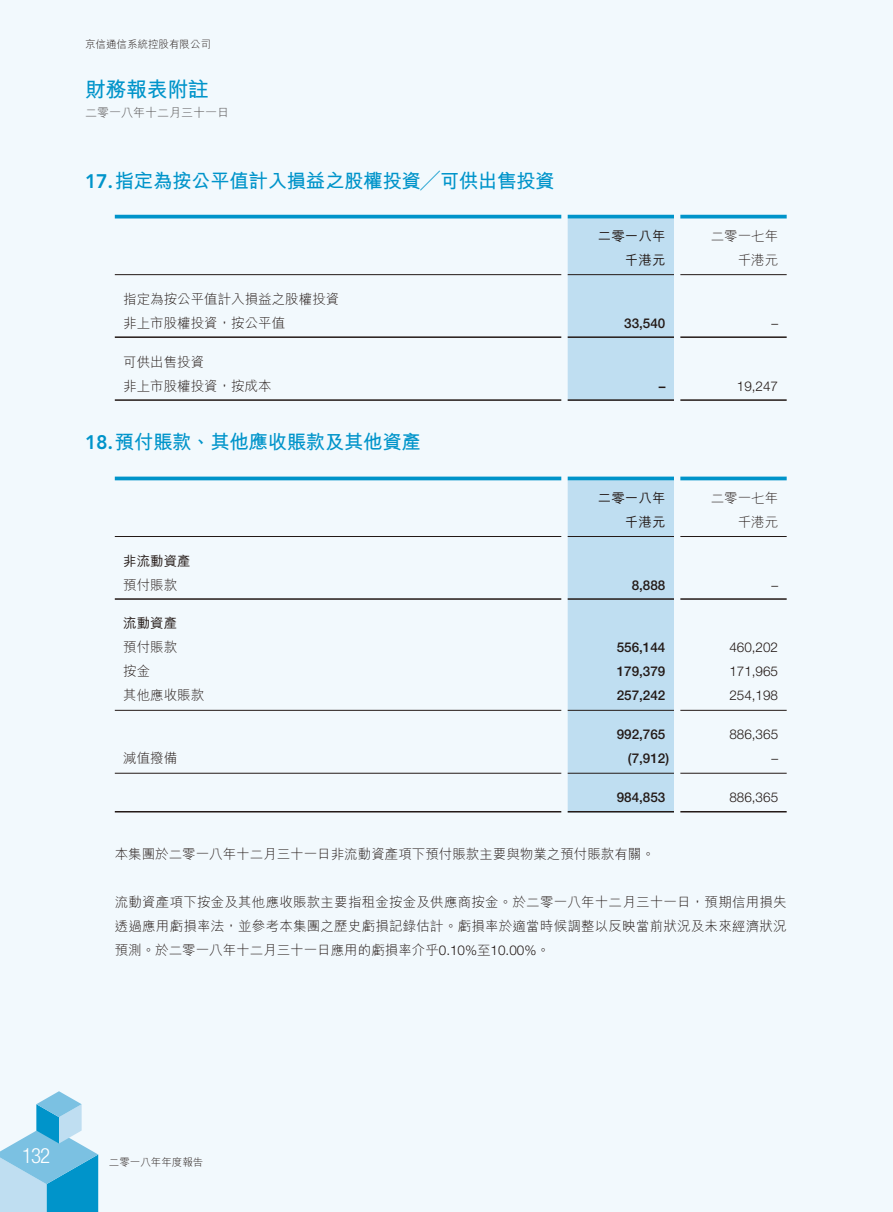
<style>
.page{position:relative;width:893px;height:1212px;background:#f2f9fd}
.page>*{position:absolute;margin:0;border:0;box-sizing:border-box;transform-origin:0 0}
.t1{font:700 21px "M Hei HK";letter-spacing:-.02em;color:#0094ca}
.t2{font:300 condensed 21px "Helvetica Neue LT Std";color:#fff}
.t3{font:700 19.5px "M Hei HK";letter-spacing:-.02em;color:#0094ca}
.t4{font:300 13.5px/24px "M Hei HK";color:#231916}
.t5{font:500 13.5px "Helvetica Neue LT Std";color:#231916}
.t6{font:300 13.5px "Helvetica Neue LT Std";color:#231916}
.t7{font:500 13.5px "M Hei HK";color:#231916}
.t8{font:300 12px "M Hei HK";color:#4d4a4a}
.t9{font:300 10.5px "M Hei HK";color:#231916}
.s1{font-family:"Avenir LT Std";font-weight:800}
.s2{font-family:"Helvetica Neue LT Std"}
</style>
<div class="page">
<svg style="left:0;top:1091px;width:98px;height:121px"></svg>
<div style="left:568px;top:218px;width:106px;height:181px;background:#bfdef1"></div>
<hr style="left:115px;top:215px;width:446px;height:3px;background:#0094ca">
<hr style="left:568px;top:215px;width:106px;height:3px;background:#0094ca">
<hr style="left:680px;top:215px;width:107px;height:3px;background:#0094ca">
<hr style="left:115px;top:274px;width:446px;height:1px;background:#231916">
<hr style="left:568px;top:274px;width:106px;height:1px;background:#231916">
<hr style="left:680px;top:274px;width:107px;height:1px;background:#231916">
<hr style="left:115px;top:336px;width:446px;height:2px;background:#231916">
<hr style="left:568px;top:336px;width:106px;height:2px;background:#231916">
<hr style="left:680px;top:336px;width:107px;height:2px;background:#231916">
<hr style="left:115px;top:399px;width:446px;height:2px;background:#231916">
<hr style="left:568px;top:399px;width:106px;height:2px;background:#231916">
<hr style="left:680px;top:399px;width:107px;height:2px;background:#231916">
<div style="left:568px;top:480px;width:106px;height:331px;background:#bfdef1"></div>
<hr style="left:115px;top:477px;width:446px;height:3px;background:#0094ca">
<hr style="left:568px;top:477px;width:106px;height:3px;background:#0094ca">
<hr style="left:680px;top:477px;width:107px;height:3px;background:#0094ca">
<hr style="left:115px;top:536px;width:446px;height:1px;background:#231916">
<hr style="left:568px;top:536px;width:106px;height:1px;background:#231916">
<hr style="left:680px;top:536px;width:107px;height:1px;background:#231916">
<hr style="left:115px;top:598px;width:446px;height:2px;background:#231916">
<hr style="left:568px;top:598px;width:106px;height:2px;background:#231916">
<hr style="left:680px;top:598px;width:107px;height:2px;background:#231916">
<hr style="left:115px;top:710px;width:446px;height:1px;background:#231916">
<hr style="left:568px;top:710px;width:106px;height:1px;background:#231916">
<hr style="left:680px;top:710px;width:107px;height:1px;background:#231916">
<hr style="left:115px;top:773px;width:446px;height:1px;background:#231916">
<hr style="left:568px;top:773px;width:106px;height:1px;background:#231916">
<hr style="left:680px;top:773px;width:107px;height:1px;background:#231916">
<hr style="left:115px;top:811px;width:446px;height:1px;background:#231916">
<hr style="left:568px;top:811px;width:106px;height:1px;background:#231916">
<hr style="left:680px;top:811px;width:107px;height:1px;background:#231916">
<p class="t9" style="left:85px;top:36px;width:127px">京信通信系統控股有限公司</p>
<h1 class="t1" style="left:85px;top:74px;width:125px">財務報表附註</h1>
<p class="t8" style="left:85px;top:104px;width:145px">二零一八年十二月三十一日</p>
<h2 class="t3" style="left:85px;top:166px;width:471px"><span class="s1">17.</span> 指定為按公平值計入損益之股權投資╱可供出售投資</h2>
<p class="t4" style="left:123px;top:286px;width:217px">指定為按公平值計入損益之股權投資非上市股權投資，按公平值</p>
<p class="t4" style="left:123px;top:349px;width:150px">可供出售投資<br>非上市股權投資，按成本</p>
<h2 class="t3" style="left:85px;top:428px;width:337px"><span class="s1">18.</span> 預付賬款、其他應收賬款及其他資產</h2>
<p class="t7" style="left:598px;top:226px;width:69px">二零一八年</p>
<p class="t4" style="left:711px;top:223px;width:69px">二零一七年</p>
<p class="t7" style="left:625px;top:250px;width:42px">千港元</p>
<p class="t4" style="left:738px;top:247px;width:42px">千港元</p>
<p class="t5" style="left:624px;top:315px;width:43px">33,540</p>
<p class="t6" style="left:771px;top:315px;width:8px">–</p>
<p class="t5" style="left:659px;top:378px;width:8px">–</p>
<p class="t6" style="left:737px;top:377px;width:43px">19,247</p>
<p class="t7" style="left:598px;top:488px;width:69px">二零一八年</p>
<p class="t4" style="left:711px;top:485px;width:69px">二零一七年</p>
<p class="t7" style="left:625px;top:512px;width:42px">千港元</p>
<p class="t4" style="left:738px;top:509px;width:42px">千港元</p>
<p class="t7" style="left:123px;top:551px;width:69px">非流動資產</p>
<p class="t4" style="left:123px;top:572px;width:55px">預付賬款</p>
<p class="t5" style="left:632px;top:577px;width:35px">8,888</p>
<p class="t6" style="left:771px;top:576px;width:8px">–</p>
<p class="t7" style="left:123px;top:614px;width:55px">流動資產</p>
<p class="t4" style="left:123px;top:635px;width:55px">預付賬款</p>
<p class="t5" style="left:617px;top:640px;width:50px">556,144</p>
<p class="t6" style="left:729px;top:639px;width:50px">460,202</p>
<p class="t4" style="left:123px;top:659px;width:28px">按金</p>
<p class="t5" style="left:617px;top:664px;width:50px">179,379</p>
<p class="t6" style="left:729px;top:663px;width:50px">171,965</p>
<p class="t4" style="left:123px;top:683px;width:82px">其他應收賬款</p>
<p class="t5" style="left:617px;top:688px;width:50px">257,242</p>
<p class="t6" style="left:729px;top:687px;width:50px">254,198</p>
<p class="t5" style="left:617px;top:726px;width:50px">992,765</p>
<p class="t6" style="left:729px;top:726px;width:50px">886,365</p>
<p class="t4" style="left:123px;top:746px;width:55px">減值撥備</p>
<p class="t5" style="left:628px;top:750px;width:43px">(7,912)</p>
<p class="t6" style="left:771px;top:750px;width:8px">–</p>
<p class="t5" style="left:617px;top:789px;width:50px">984,853</p>
<p class="t6" style="left:729px;top:789px;width:50px">886,365</p>
<p class="t4" style="left:115px;top:841px;width:541px">本集團於二零一八年十二月三十一日非流動資產項下預付賬款主要與物業之預付賬款有關。</p>
<p class="t4" style="left:115px;top:889px;width:673px;text-align:justify">流動資產項下按金及其他應收賬款主要指租金按金及供應商按金。於二零一八年十二月三十一日，預期信用損失透過應用虧損率法，並參考本集團之歷史虧損記錄估計。虧損率於適當時候調整以反映當前狀況及未來經濟狀況預測。於二零一八年十二月三十一日應用的虧損率介乎<span class="s2">0.10%</span>至<span class="s2">10.00%</span>。</p>
<h1 class="t2" style="left:22px;top:1143px;width:30px">132</h1>
<p class="t9" style="left:109px;top:1155px;width:96px">二零一八年年度報告</p>
</div>
